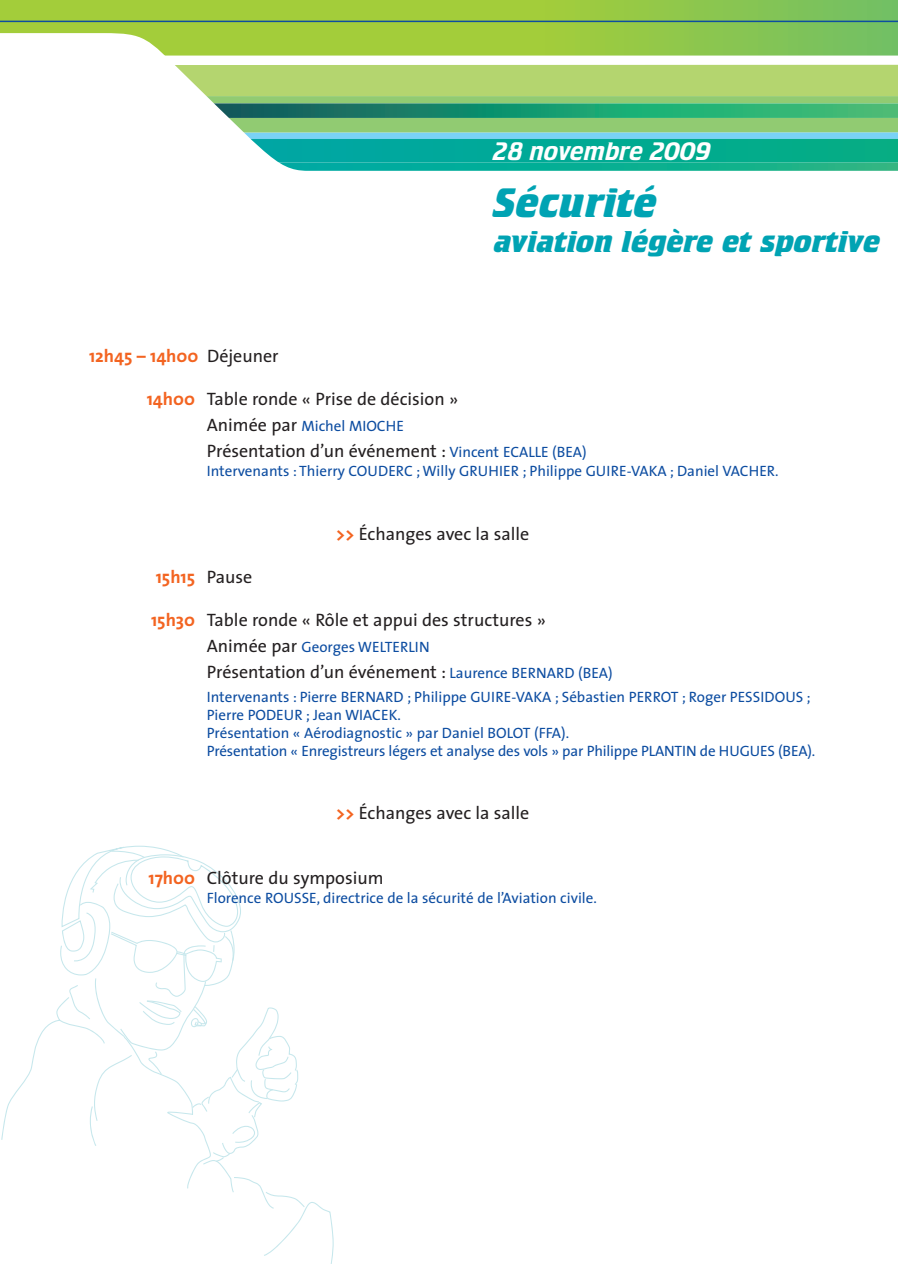
<style>
.page{position:relative;width:898px;height:1264px;background:#fff}
.page>*{position:absolute;margin:0;border:0;box-sizing:border-box;transform-origin:0 0}
.t1{font:italic 700 39px "AT Crillee";color:#00a3b3}
.t2{font:italic 700 28.5px "AT Crillee";color:#00a3b3}
.t3{font:italic 24px "AT Crillee";color:#fff}
.t4{font:18px "The Sans";color:#231f20}
.t5{font:700 18px "The Sans";color:#f36421}
.t6{font:15px/18px "The Sans";color:#0d4da1}
.s1{font-weight:400;color:#231f20}
.s2{font-weight:700;color:#f36421}
.s3{font-size:18px;color:#231f20}
.s4{font-size:15px;color:#0d4da1}
</style>
<div class="page">
<svg style="left:1px;top:845px;width:332px;height:419px"></svg>
<svg style="left:0;top:0;width:897px;height:21px;background:#96c744"></svg>
<svg style="left:0;top:21px;width:897px;height:12px;background:#8bbe4b"></svg>
<svg style="left:0;top:33px;width:897px;height:138px"></svg>
<h3 class="t3" style="left:492px;top:136px;width:220px">28 novembre 2009</h3>
<h1 class="t1" style="left:493px;top:181px;width:164px">Sécurité</h1>
<h2 class="t2" style="left:493px;top:225px;width:387px">aviation légère et sportive</h2>
<p class="t5" style="left:89px;top:349px;width:191px">12h45 – 14h00 <span class="s1">Déjeuner</span></p>
<p class="t4" style="left:147px;top:392px;width:313px"><span class="s2">14h00</span> Table ronde « Prise de décision »</p>
<p class="t6" style="left:207px;top:418px;width:199px"><span class="s3">Animée par</span> Michel MIOCHE</p>
<p class="t4" style="left:207px;top:444px;width:381px">Présentation d’un événement : <span class="s4">Vincent ECALLE (BEA)</span></p>
<p class="t6" style="left:207px;top:464px;width:573px">Intervenants : Thierry COUDERC ; Willy GRUHIER ; Philippe GUIRE-VAKA ; Daniel VACHER.</p>
<p class="t4" style="left:336px;top:526px;width:194px"><span class="s2">&gt;&gt;</span> Échanges avec la salle</p>
<p class="t5" style="left:156px;top:570px;width:98px">15h15 <span class="s1">Pause</span></p>
<p class="t4" style="left:151px;top:613px;width:396px"><span class="s2">15h30</span> Table ronde « Rôle et appui des structures »</p>
<p class="t6" style="left:207px;top:639px;width:224px"><span class="s3">Animée par</span> Georges WELTERLIN</p>
<p class="t4" style="left:207px;top:665px;width:407px">Présentation d’un événement : <span class="s4">Laurence BERNARD (BEA)</span></p>
<p class="t6" style="left:207px;top:689px;width:609px">Intervenants : Pierre BERNARD ; Philippe GUIRE-VAKA ; Sébastien PERROT ; Roger PESSIDOUS ; Pierre PODEUR ; Jean WIACEK.<br>Présentation « Aérodiagnostic » par Daniel BOLOT (FFA).<br>Présentation « Enregistreurs légers et analyse des vols » par Philippe PLANTIN de HUGUES (BEA).</p>
<p class="t4" style="left:336px;top:806px;width:194px"><span class="s2">&gt;&gt;</span> Échanges avec la salle</p>
<p class="t4" style="left:148px;top:870px;width:236px"><span class="s2">17h00</span> Clôture du symposium</p>
<p class="t6" style="left:207px;top:890px;width:391px">Florence ROUSSE, directrice de la sécurité de l’Aviation civile.</p>
</div>
